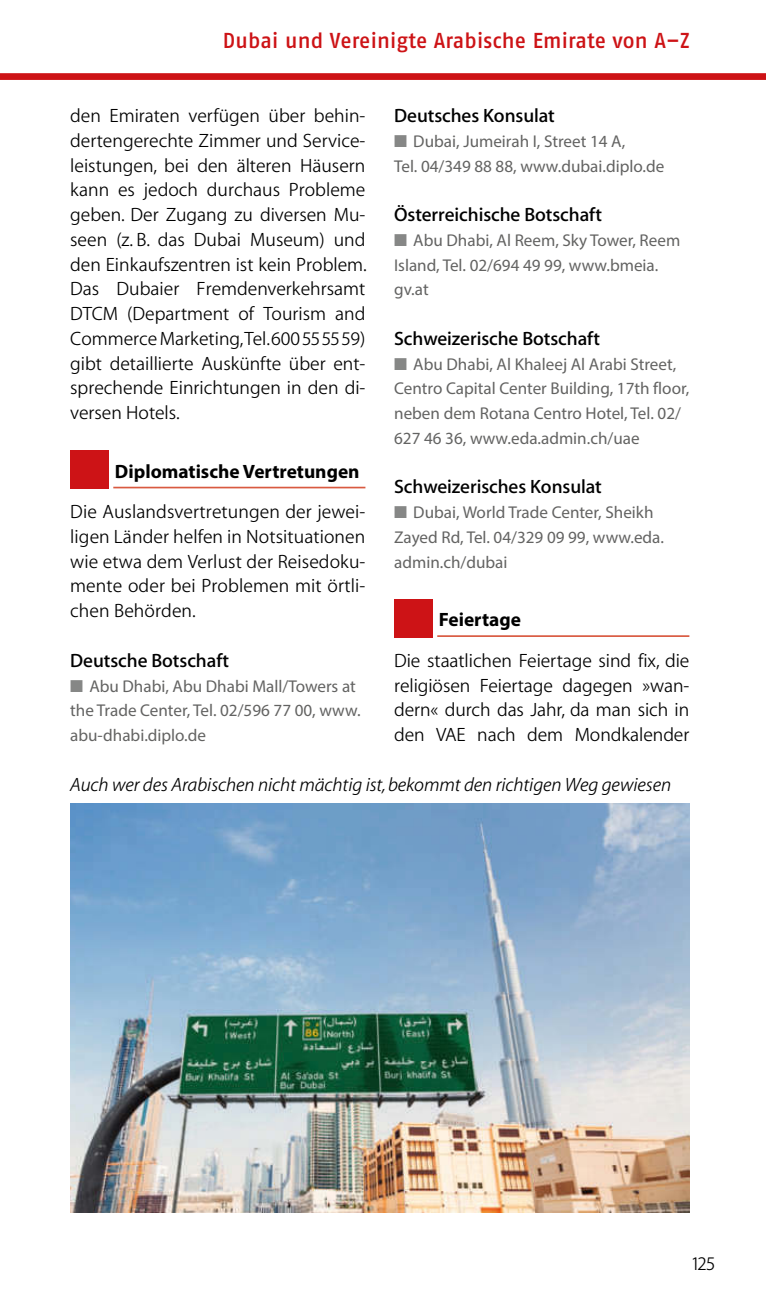
<style>
.page{position:relative;width:766px;height:1308px;background:#fff}
.page>*{position:absolute;margin:0;border:0;box-sizing:border-box;transform-origin:0 0}
.t1{font:500 21.6px "Fago Pro K";letter-spacing:.005em;color:#cd1316}
.t2{font:300 19.35px/24.8px "ADAC Myriad OT";color:#000;text-align:justify}
.t3{font:700 19.35px "ADAC Myriad OT";letter-spacing:-.005em;color:#000}
.t4{font:italic 300 19.35px "ADAC Myriad OT";letter-spacing:-.005em;color:#000}
.t5{font:700 19.35px "Myriad Pro";color:#000}
.t6{font:17.1px/24.8px "Myriad Pro";color:#636362}
.s1{color:#868786}
</style>
<div class="page">
<hr style="left:437px;top:635px;width:252px;height:2px;background:#d95a40">
<div style="left:394px;top:599px;width:38px;height:38px;background:#cd1316"></div>
<div style="left:0;top:73px;width:765px;height:7px;background:#cd1316"></div>
<hr style="left:113px;top:487px;width:252px;height:1px;background:#d95a40">
<div style="left:70px;top:450px;width:38px;height:39px;background:#cd1316"></div>
<img style="left:70px;top:804px;width:619px;height:408px">
<p class="t1" style="left:223px;top:30px;width:468px">Dubai und Vereinigte Arabische Emirate von A–Z</p>
<p class="t2" style="left:70px;top:104px;width:298px">den Emiraten verfügen über behin&shy;dertengerechte Zimmer und Service&shy;leistungen, bei den älteren Häusern kann es jedoch durchaus Probleme geben. Der Zugang zu diversen Mu&shy;seen (z. B. das Dubai Museum) und den Einkaufszentren ist kein Problem.<br>Das Dubaier Fremdenverkehrsamt DTCM (Department of Tourism and Commerce Marketing,Tel.600 55 55 59) gibt detaillierte Auskünfte über ent&shy;sprechende Einrichtungen in den di&shy;versen Hotels.</p>
<p class="t3" style="left:394px;top:106px;width:162px">Deutsches Konsulat</p>
<p class="t6" style="left:394px;top:130px;width:271px"><span class="s1">■</span> Dubai, Jumeirah I, Street 14 A,<br>Tel. 04/349 88 88, www.dubai.diplo.de</p>
<p class="t3" style="left:394px;top:205px;width:209px">Österreichische Botschaft</p>
<p class="t6" style="left:394px;top:229px;width:287px"><span class="s1">■</span> Abu Dhabi, Al Reem, Sky Tower, Reem<br>Island, Tel. 02/694 49 99, www.bmeia. gv.at</p>
<p class="t3" style="left:394px;top:329px;width:207px">Schweizerische Botschaft</p>
<p class="t6" style="left:394px;top:353px;width:296px"><span class="s1">■</span> Abu Dhabi, Al Khaleej Al Arabi Street, Centro Capital Center Building, 17th floor, neben dem Rotana Centro Hotel, Tel. 02/ 627 46 36, www.eda.admin.ch/uae</p>
<p class="t3" style="left:394px;top:477px;width:209px">Schweizerisches Konsulat</p>
<p class="t6" style="left:394px;top:501px;width:271px"><span class="s1">■</span> Dubai, World Trade Center, Sheikh<br>Zayed Rd, Tel. 04/329 09 99, www.eda. admin.ch/dubai</p>
<p class="t5" style="left:115px;top:464px;width:246px">Diplomatische Vertretungen</p>
<p class="t2" style="left:70px;top:500px;width:296px">Die Auslandsvertretungen der jewei&shy;ligen Länder helfen in Notsituationen wie etwa dem Verlust der Reisedoku&shy;mente oder bei Problemen mit örtli&shy;chen Behörden.</p>
<p class="t3" style="left:70px;top:650px;width:160px">Deutsche Botschaft</p>
<p class="t6" style="left:70px;top:675px;width:292px"><span class="s1">■</span> Abu Dhabi, Abu Dhabi Mall/Towers at the Trade Center, Tel. 02/596 77 00, www. abu-dhabi.diplo.de</p>
<p class="t4" style="left:70px;top:776px;width:602px">Auch wer des Arabischen nicht mächtig ist, bekommt den richtigen Weg gewiesen</p>
<p class="t5" style="left:438px;top:612px;width:84px">Feiertage</p>
<p class="t2" style="left:394px;top:648px;width:296px">Die staatlichen Feiertage sind fix, die religiösen Feiertage dagegen »wan&shy;dern« durch das Jahr, da man sich in den VAE nach dem Mondkalender</p>
<p class="t2" style="left:692px;top:1251px;width:24px">125</p>
</div>
